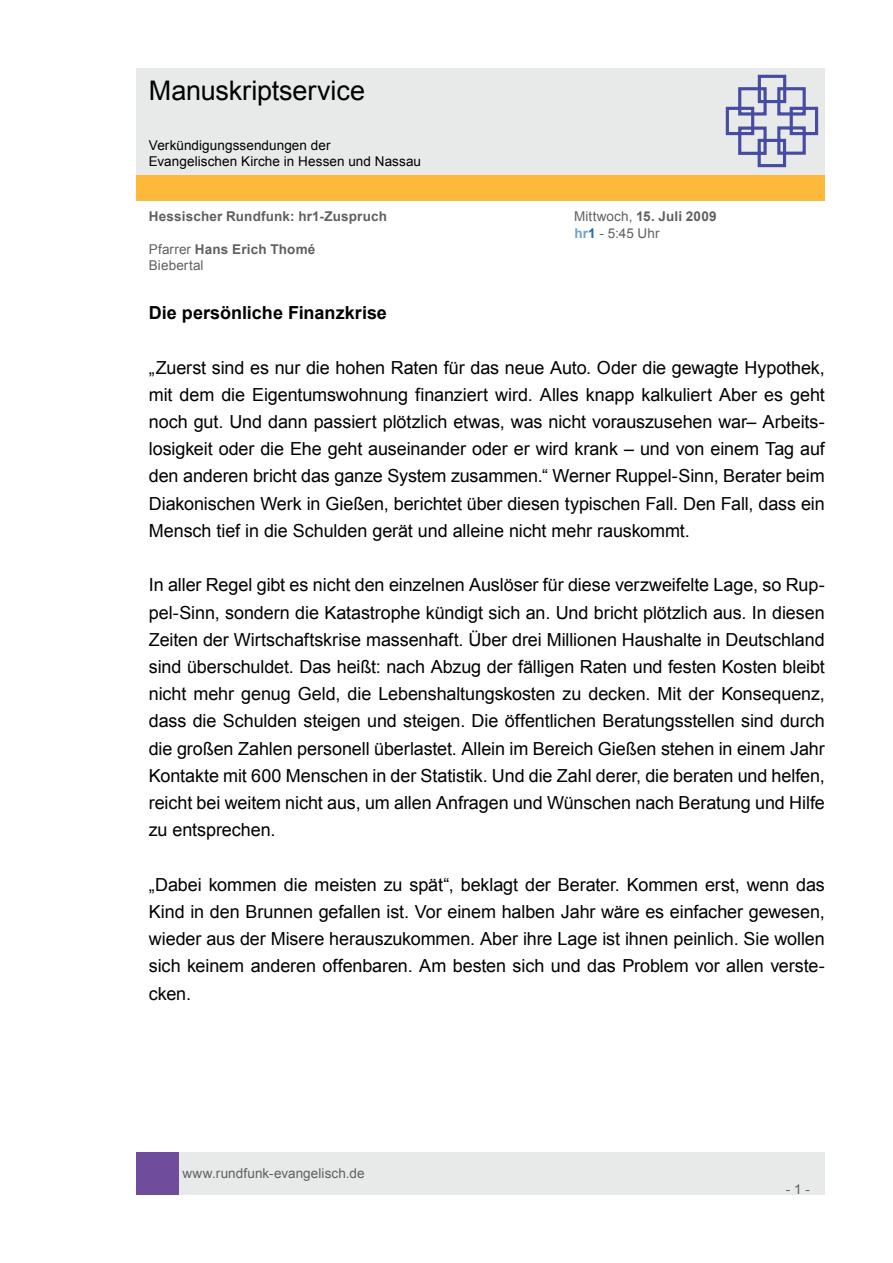
<style>
.page{position:relative;width:893px;height:1263px;background:#fff}
.page>*{position:absolute;margin:0;border:0;box-sizing:border-box;transform-origin:0 0}
.t1{font:27px "Arial";letter-spacing:-.005em;color:#000}
.t2{font:18px/27.2px "Arial";letter-spacing:-.005em;color:#000;text-align:justify}
.t3{font:700 18px "Arial";color:#000}
.t4{font:13.5px/16.2px "Arial";letter-spacing:.01em;color:#606060}
.t5{font:13.5px/16.2px "Arial";letter-spacing:.005em;color:#000}
.t6{font:700 13.5px "Arial";letter-spacing:.015em;color:#606060}
.s1{font-weight:700}
.s2{font-weight:700;color:#71a0cc}
.s3{font-weight:700;color:#2369b2}
</style>
<div class="page">
<div style="left:179px;top:1152px;width:646px;height:43px;background:#e8e9e9"></div>
<div style="left:136px;top:1152px;width:43px;height:43px;background:#704c9c"></div>
<div style="left:136px;top:175px;width:689px;height:26px;background:#ffb93a"></div>
<div style="left:136px;top:68px;width:689px;height:106px;background:#e8e9e9"></div>
<svg style="left:725px;top:74px;width:94px;height:94px"></svg>
<h1 class="t1" style="left:149px;top:73px;width:218px">Manuskriptservice</h1>
<p class="t5" style="left:149px;top:137px;width:274px">Verkündigungssendungen der<br>Evangelischen Kirche in Hessen und Nassau</p>
<p class="t6" style="left:149px;top:208px;width:240px">Hessischer Rundfunk: hr1-Zuspruch</p>
<p class="t4" style="left:574px;top:209px;width:144px">Mittwoch, <span class="s1">15. Juli 2009 </span><span class="s2">hr</span><span class="s3">1</span> - 5:45 Uhr</p>
<p class="t4" style="left:149px;top:241px;width:168px">Pfarrer <span class="s1">Hans Erich Thomé<br></span>Biebertal</p>
<p class="t3" style="left:149px;top:301px;width:240px">Die persönliche Finanzkrise</p>
<p class="t2" style="left:149px;top:354px;width:678px">„Zuerst sind es nur die hohen Raten für das neue Auto. Oder die gewagte Hypothek, mit dem die Eigentumswohnung finanziert wird. Alles knapp kalkuliert Aber es geht noch gut. Und dann passiert plötzlich etwas, was nicht vorauszusehen war– Arbeits&shy;losigkeit oder die Ehe geht auseinander oder er wird krank – und von einem Tag auf den anderen bricht das ganze System zusammen.“ Werner Ruppel-Sinn, Berater beim Diakonischen Werk in Gießen, berichtet über diesen typischen Fall. Den Fall, dass ein Mensch tief in die Schulden gerät und alleine nicht mehr rauskommt.</p>
<p class="t2" style="left:149px;top:572px;width:678px">In aller Regel gibt es nicht den einzelnen Auslöser für diese verzweifelte Lage, so Rup&shy;pel-Sinn, sondern die Katastrophe kündigt sich an. Und bricht plötzlich aus. In diesen Zeiten der Wirtschaftskrise massenhaft. Über drei Millionen Haushalte in Deutschland sind überschuldet. Das heißt: nach Abzug der fälligen Raten und festen Kosten bleibt nicht mehr genug Geld, die Lebenshaltungskosten zu decken. Mit der Konsequenz, dass die Schulden steigen und steigen. Die öffentlichen Beratungsstellen sind durch die großen Zahlen personell überlastet. Allein im Bereich Gießen stehen in einem Jahr Kontakte mit 600 Menschen in der Statistik. Und die Zahl derer, die beraten und helfen, reicht bei weitem nicht aus, um allen Anfragen und Wünschen nach Beratung und Hilfe zu entsprechen.</p>
<p class="t2" style="left:149px;top:871px;width:678px">„Dabei kommen die meisten zu spät“, beklagt der Berater. Kommen erst, wenn das Kind in den Brunnen gefallen ist. Vor einem halben Jahr wäre es einfacher gewesen, wieder aus der Misere herauszukommen. Aber ihre Lage ist ihnen peinlich. Sie wollen sich keinem anderen offenbaren. Am besten sich und das Problem vor allen verste&shy;cken.</p>
<p class="t4" style="left:182px;top:1165px;width:184px">www.rundfunk-evangelisch.de</p>
<p class="t4" style="left:786px;top:1181px;width:26px">- 1 -</p>
</div>
